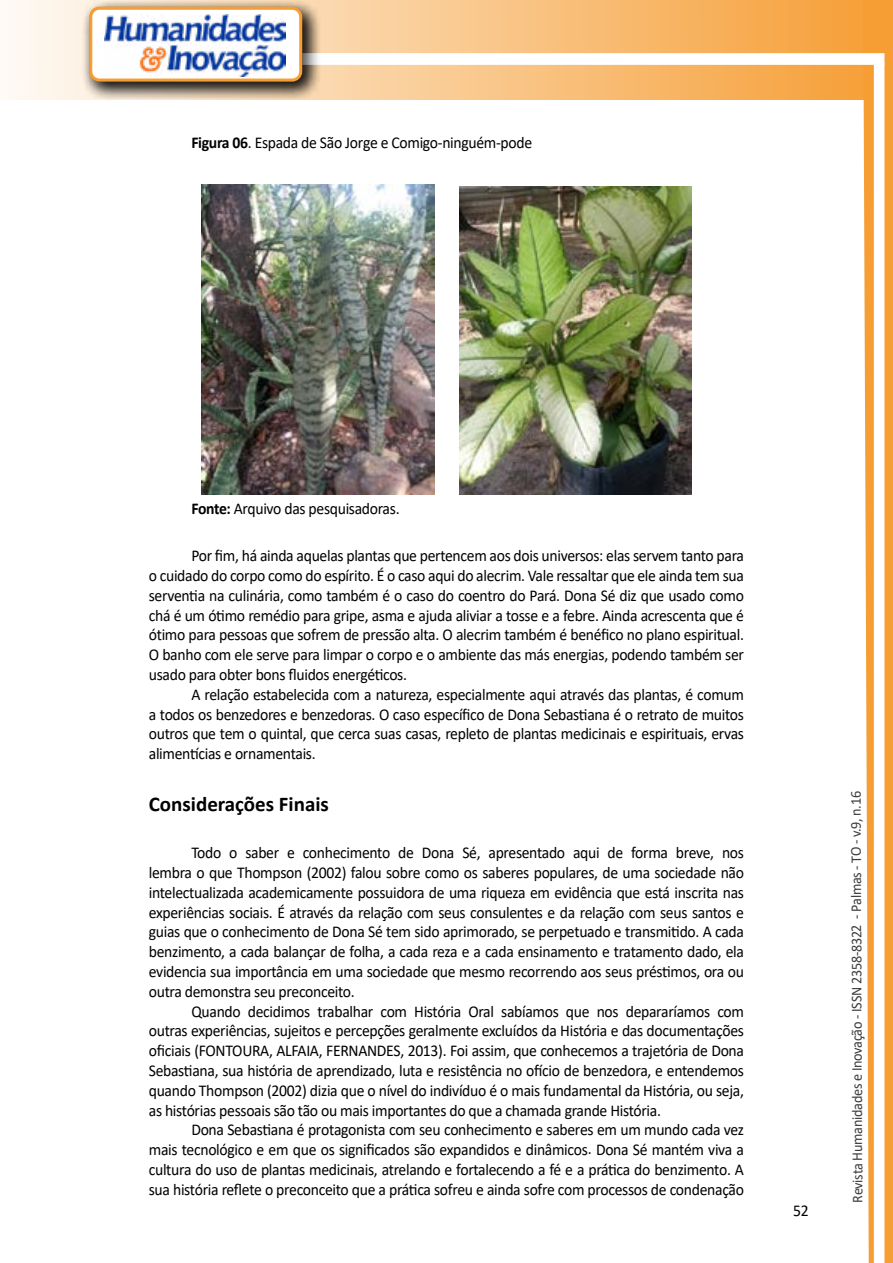
<style>
.page{position:relative;width:893px;height:1263px;background:#fff}
.page>*{position:absolute;margin:0;border:0;box-sizing:border-box;transform-origin:0 0}
.t1{font:700 21px "Calibri";color:#000}
.t2{font:16.5px/19.8px "Calibri";letter-spacing:-.02em;color:#000;text-align:justify;scale:.95 1}
.t3{font:15px "Calibri";letter-spacing:-.025em;color:#3c3c3b;scale:.95 1}
.s1{font-weight:700}
</style>
<div class="page">
<svg style="left:5px;top:0;width:858px;height:100px;background:#f9c484"></svg>
<div style="left:302px;top:53px;width:582px;height:12px;background:#fff;border:2px solid #fff"></div>
<svg style="left:863px;top:0;width:30px;height:1263px"></svg>
<div style="left:81px;top:0;width:241px;height:102px;background:#000;opacity:.75"></div>
<div style="left:91px;top:8px;width:210px;height:72px;background:#fff;border-radius:9px"></div>
<img style="left:104px;top:14px;width:181px;height:62px">
<div style="left:89px;top:7px;width:213px;height:75px;border:3px solid #f69e34;border-radius:9px"></div>
<img style="left:202px;top:184px;width:232px;height:310px">
<img style="left:459px;top:186px;width:232px;height:308px">
<p class="t2" style="left:191px;top:133px;width:360px"><span class="s1">Figura 06</span>. Espada de São Jorge e Comigo-ninguém-pode</p>
<p class="t2" style="left:191px;top:498px;width:221px"><span class="s1">Fonte:</span> Arquivo das pesquisadoras.</p>
<p class="t2" style="left:149px;top:545px;width:628px;text-indent:43px">Por fim, há ainda aquelas plantas que pertencem aos dois universos: elas servem tanto para o cuidado do corpo como do espírito. É o caso aqui do alecrim. Vale ressaltar que ele ainda tem sua serventia na culinária, como também é o caso do coentro do Pará. Dona Sé diz que usado como chá é um ótimo remédio para gripe, asma e ajuda aliviar a tosse e a febre. Ainda acrescenta que é ótimo para pessoas que sofrem de pressão alta. O alecrim também é benéfico no plano espiritual.<br>O banho com ele serve para limpar o corpo e o ambiente das más energias, podendo também ser usado para obter bons fluidos energéticos.</p>
<p class="t2" style="left:149px;top:684px;width:628px;text-indent:43px">A relação estabelecida com a natureza, especialmente aqui através das plantas, é comum a todos os benzedores e benzedoras. O caso específico de Dona Sebastiana é o retrato de muitos outros que tem o quintal, que cerca suas casas, repleto de plantas medicinais e espirituais, ervas alimentícias e ornamentais.</p>
<p class="t1" style="left:149px;top:789px;width:182px">Considerações Finais</p>
<p class="t2" style="left:149px;top:842px;width:628px;text-indent:43px">Todo o saber e conhecimento de Dona Sé, apresentado aqui de forma breve, nos lembra o que Thompson (2002) falou sobre como os saberes populares, de uma sociedade não intelectualizada academicamente possuidora de uma riqueza em evidência que está inscrita nas experiências sociais. É através da relação com seus consulentes e da relação com seus santos e guias que o conhecimento de Dona Sé tem sido aprimorado, se perpetuado e transmitido. A cada benzimento, a cada balançar de folha, a cada reza e a cada ensinamento e tratamento dado, ela evidencia sua importância em uma sociedade que mesmo recorrendo aos seus préstimos, ora ou outra demonstra seu preconceito.</p>
<p class="t2" style="left:149px;top:1001px;width:628px;text-indent:43px">Quando decidimos trabalhar com História Oral sabíamos que nos depararíamos com outras experiências, sujeitos e percepções geralmente excluídos da História e das documentações oficiais (FONTOURA, ALFAIA, FERNANDES, 2013). Foi assim, que conhecemos a trajetória de Dona Sebastiana, sua história de aprendizado, luta e resistência no ofício de benzedora, e entendemos quando Thompson (2002) dizia que o nível do indivíduo é o mais fundamental da História, ou seja, as histórias pessoais são tão ou mais importantes do que a chamada grande História.</p>
<p class="t2" style="left:149px;top:1119px;width:628px;text-indent:43px">Dona Sebastiana é protagonista com seu conhecimento e saberes em um mundo cada vez mais tecnológico e em que os significados são expandidos e dinâmicos. Dona Sé mantém viva a cultura do uso de plantas medicinais, atrelando e fortalecendo a fé e a prática do benzimento. A sua história reflete o preconceito que a prática sofreu e ainda sofre com processos de condenação</p>
<p class="t2" style="left:793px;top:1200px;width:18px">52</p>
<p class="t3" style="left:846px;top:1203px;width:435px;rotate:-90deg">Revista Humanidades e Inovação - ISSN 2358-8322 - Palmas - TO - v.9, n.16</p>
</div>
